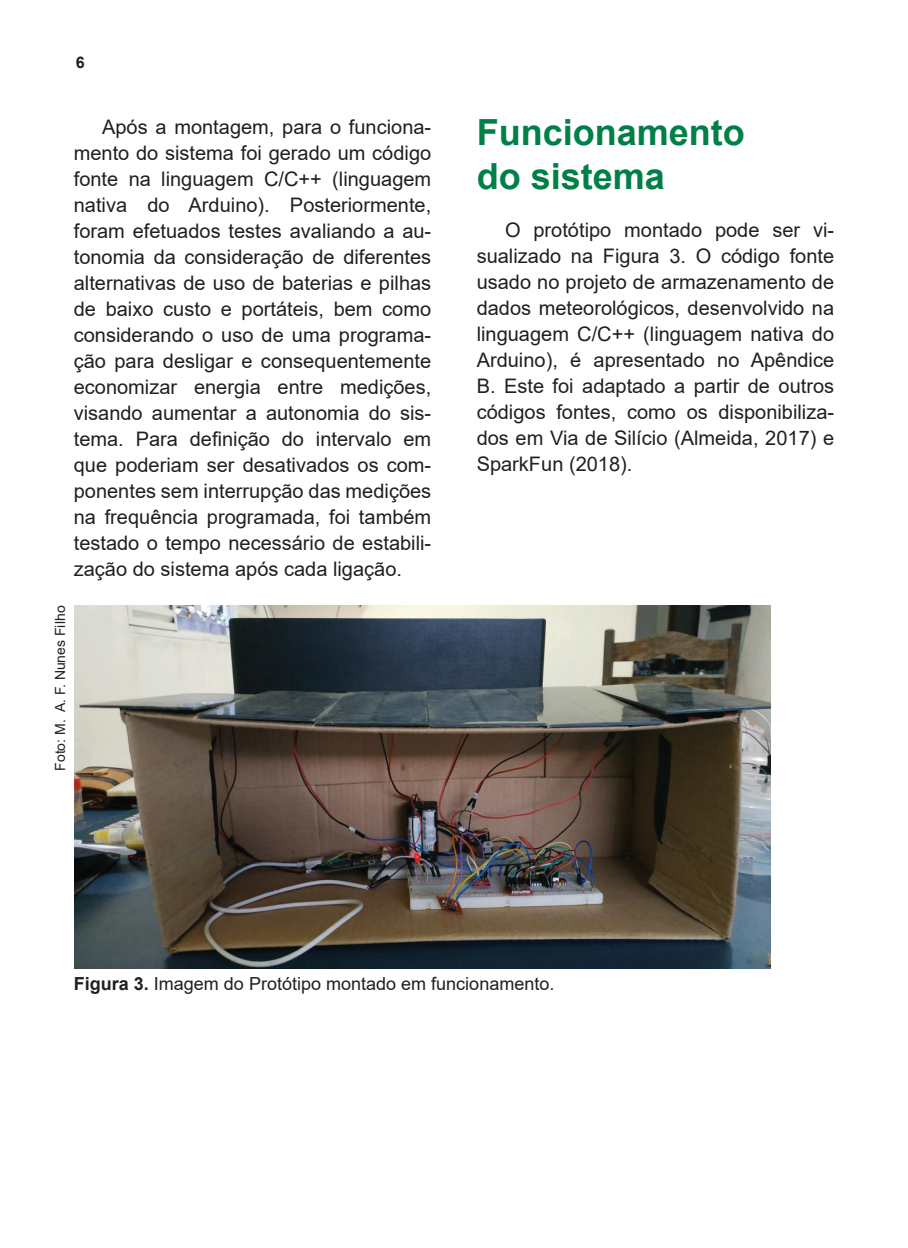
<style>
.page{position:relative;width:908px;height:1248px;background:#fff}
.page>*{position:absolute;margin:0;border:0;box-sizing:border-box;transform-origin:0 0}
.t1{font:700 36px/43.2px "Arial";color:#007f46}
.t2{font:20px/26px "Arial";color:#231f20;text-align:justify}
.t3{font:18px "Arial";color:#231f20}
.t4{font:700 16px "Arial";color:#231f20}
.t5{font:14px "Arial";color:#231f20}
.s1{font-weight:700}
</style>
<div class="page">
<img style="left:75px;top:605px;width:694px;height:363px">
<p class="t4" style="left:76px;top:51px;width:10px">6</p>
<p class="t2" style="left:74px;top:113px;width:359px;text-indent:28px">Após a montagem, para o funciona&shy;mento do sistema foi gerado um código fonte na linguagem C/C++ (linguagem nativa do Arduino). Posteriormente, foram efetuados testes avaliando a au&shy;tonomia da consideração de diferentes alternativas de uso de baterias e pilhas de baixo custo e portáteis, bem como considerando o uso de uma programa&shy;ção para desligar e consequentemente economizar energia entre medições, visando aumentar a autonomia do sis&shy;tema. Para definição do intervalo em que poderiam ser desativados os com&shy;ponentes sem interrupção das medições na frequência programada, foi também testado o tempo necessário de estabili&shy;zação do sistema após cada ligação.</p>
<h1 class="t1" style="left:476px;top:111px;width:270px">Funcionamento do sistema</h1>
<p class="t2" style="left:476px;top:217px;width:359px;text-indent:28px">O protótipo montado pode ser vi&shy;sualizado na Figura 3. O código fonte usado no projeto de armazenamento de dados meteorológicos, desenvolvido na linguagem C/C++ (linguagem nativa do Arduino), é apresentado no Apêndice B. Este foi adaptado a partir de outros códigos fontes, como os disponibiliza&shy;dos em Via de Silício (Almeida, 2017) e SparkFun (2018).</p>
<p class="t5" style="left:50px;top:770px;width:166px;rotate:-90deg">Foto: M. A. F. Nunes Filho</p>
<p class="t3" style="left:74px;top:971px;width:482px"><span class="s1">Figura 3.</span> Imagem do Protótipo montado em funcionamento.</p>
</div>
